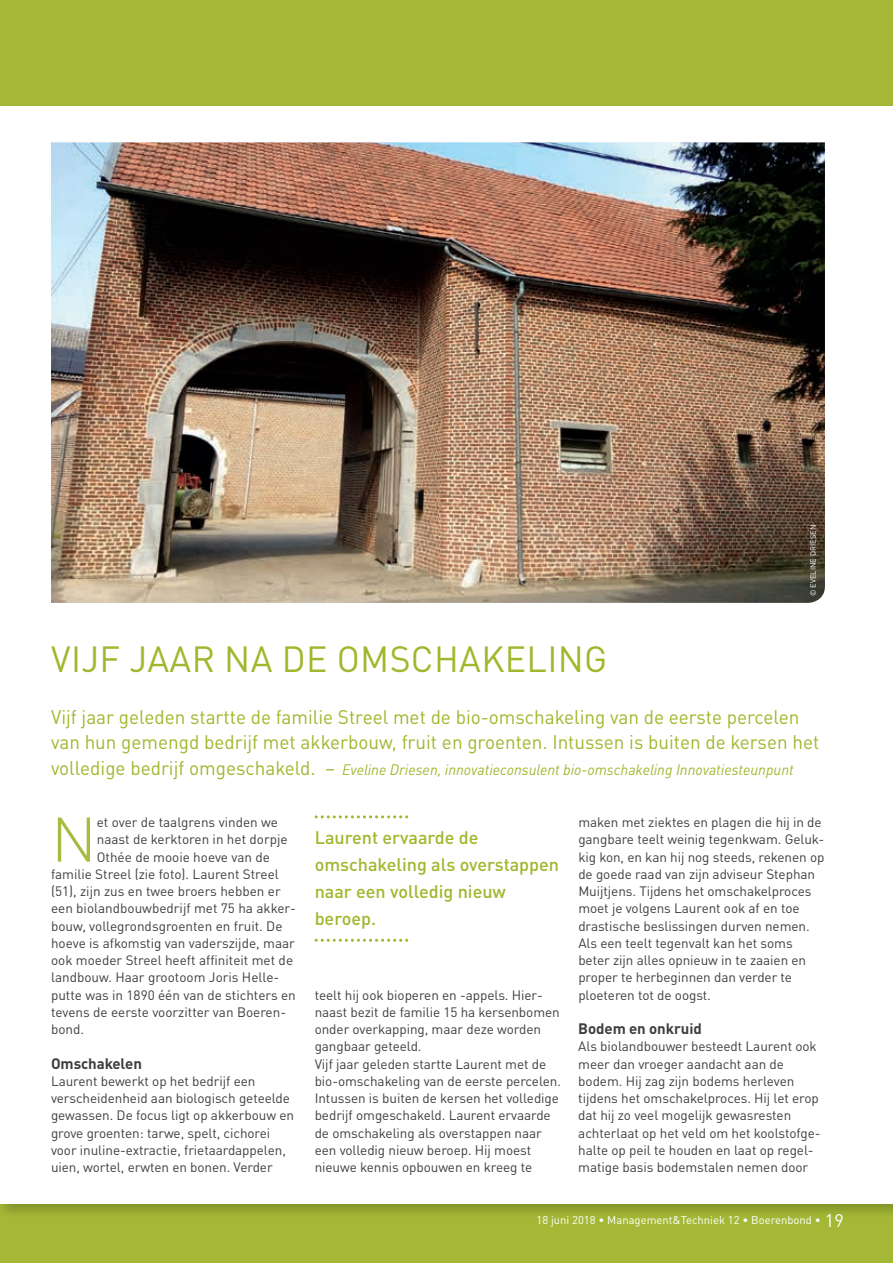
<style>
.page{position:relative;width:893px;height:1263px;background:#a5b836}
.page>*{position:absolute;margin:0;border:0;box-sizing:border-box;transform-origin:0 0}
.t1{font:300 61.95px "DINOT";color:#aaba41}
.t2{font:36px "DINOT";letter-spacing:.01em;color:#a2b62d}
.t3{font:19.5px/25.5px "DINOT";color:#a2b62d}
.t4{font:500 18px/27px "DINOT";color:#a2b62d}
.t5{font:italic 15px "DINOT";color:#a2b62d}
.t6{font:700 15px "DINOT";letter-spacing:-.005em;color:#3e3e3f}
.t7{font:13.5px/17.2px "DINOT";letter-spacing:-.005em;color:#3e3e3f}
.t8{font:11.25px "DINOT";color:#fff}
.t9{font:7.5px "DINOT";letter-spacing:.01em;color:#fff}
.s1{font-style:normal;font-size:19.5px}
.s2{font-size:18px;color:#416449}
</style>
<div class="page">
<img style="left:0;top:1203px;width:737px;height:10px">
<div style="left:0;top:106px;width:893px;height:1097px;background:#fff"></div>
<img style="left:51px;top:142px;width:774px;height:461px">
<svg style="left:315px;top:815px;width:93px;height:3px"></svg>
<svg style="left:315px;top:939px;width:93px;height:3px"></svg>
<p class="t9" style="left:808px;top:596px;width:73px;rotate:-90deg">© EVELINE DRIESEN</p>
<h2 class="t2" style="left:51px;top:636px;width:558px">VIJF JAAR NA DE OMSCHAKELING</h2>
<h3 class="t3" style="left:51px;top:703px;width:770px">Vijf jaar geleden startte de familie Streel met de bio-omschakeling van de eerste percelen van hun gemengd bedrijf met akkerbouw, fruit en groenten. Intussen is buiten de kersen het</h3>
<p class="t5" style="left:51px;top:760px;width:744px"><span class="s1">volledige bedrijf omgeschakeld. –</span> Eveline Driesen, innovatieconsulent bio-omschakeling Innovatiesteunpunt</p>
<h1 class="t1" style="left:51px;top:801px;width:47px">N</h1>
<p class="t7" style="left:97px;top:813px;width:183px">et over de taalgrens vinden we</p>
<p class="t7" style="left:578px;top:813px;width:248px">maken met ziektes en plagen die hij in de gangbare teelt weinig tegenkwam. Geluk&shy;kig kon, en kan hij nog steeds, rekenen op de goede raad van zijn adviseur Stephan Muijtjens. Tijdens het omschakelproces moet je volgens Laurent ook af en toe drastische beslissingen durven nemen.<br>Als een teelt tegenvalt kan het soms beter zijn alles opnieuw in te zaaien en proper te herbeginnen dan verder te ploeteren tot de oogst.</p>
<p class="t6" style="left:578px;top:1019px;width:125px">Bodem en onkruid</p>
<p class="t7" style="left:578px;top:1038px;width:244px">Als biolandbouwer besteedt Laurent ook meer dan vroeger aandacht aan de bodem. Hij zag zijn bodems herleven tijdens het omschakelproces. Hij let erop dat hij zo veel mogelijk gewasresten achterlaat op het veld om het koolstofge&shy;halte op peil te houden en laat op regel&shy;matige basis bodemstalen nemen door</p>
<h3 class="t4" style="left:315px;top:823px;width:246px">Laurent ervaarde de omschakeling als overstappen naar een volledig nieuw beroep.</h3>
<p class="t7" style="left:97px;top:831px;width:192px">naast de kerktoren in het dorpje</p>
<p class="t7" style="left:97px;top:848px;width:175px">Othée de mooie hoeve van de</p>
<p class="t7" style="left:51px;top:865px;width:229px">familie Streel (zie foto). Laurent Streel</p>
<p class="t7" style="left:51px;top:882px;width:231px">(51), zijn zus en twee broers hebben er</p>
<p class="t7" style="left:51px;top:900px;width:246px">een biolandbouwbedrijf met 75 ha akker-</p>
<p class="t7" style="left:51px;top:917px;width:233px">bouw, vollegrondsgroenten en fruit. De</p>
<p class="t7" style="left:51px;top:934px;width:245px">hoeve is afkomstig van vaderszijde, maar</p>
<p class="t7" style="left:51px;top:951px;width:244px">ook moeder Streel heeft affiniteit met de</p>
<p class="t7" style="left:51px;top:969px;width:230px">landbouw. Haar grootoom Joris Helle-</p>
<p class="t7" style="left:51px;top:986px;width:246px">putte was in 1890 één van de stichters en</p>
<p class="t7" style="left:51px;top:1003px;width:237px">tevens de eerste voorzitter van Boeren-</p>
<p class="t7" style="left:51px;top:1020px;width:35px">bond.</p>
<p class="t6" style="left:51px;top:1053px;width:92px">Omschakelen</p>
<p class="t7" style="left:51px;top:1072px;width:245px">Laurent bewerkt op het bedrijf een verscheidenheid aan biologisch geteelde gewassen. De focus ligt op akkerbouw en grove groenten: tarwe, spelt, cichorei voor inuline-extractie, frietaardappelen, uien, wortel, erwten en bonen. Verder</p>
<p class="t7" style="left:315px;top:986px;width:248px">teelt hij ook bioperen en -appels. Hier&shy;naast bezit de familie 15 ha kersenbomen onder overkapping, maar deze worden gangbaar geteeld.<br>Vijf jaar geleden startte Laurent met de bio-omschakeling van de eerste percelen.<br>Intussen is buiten de kersen het volledige bedrijf omgeschakeld. Laurent ervaarde de omschakeling als overstappen naar een volledig nieuw beroep. Hij moest nieuwe kennis opbouwen en kreeg te</p>
<p class="t8" style="left:536px;top:1213px;width:309px">18 juni 2018 • Management&amp;Techniek 12 • Boerenbond • <span class="s2">19</span></p>
</div>
